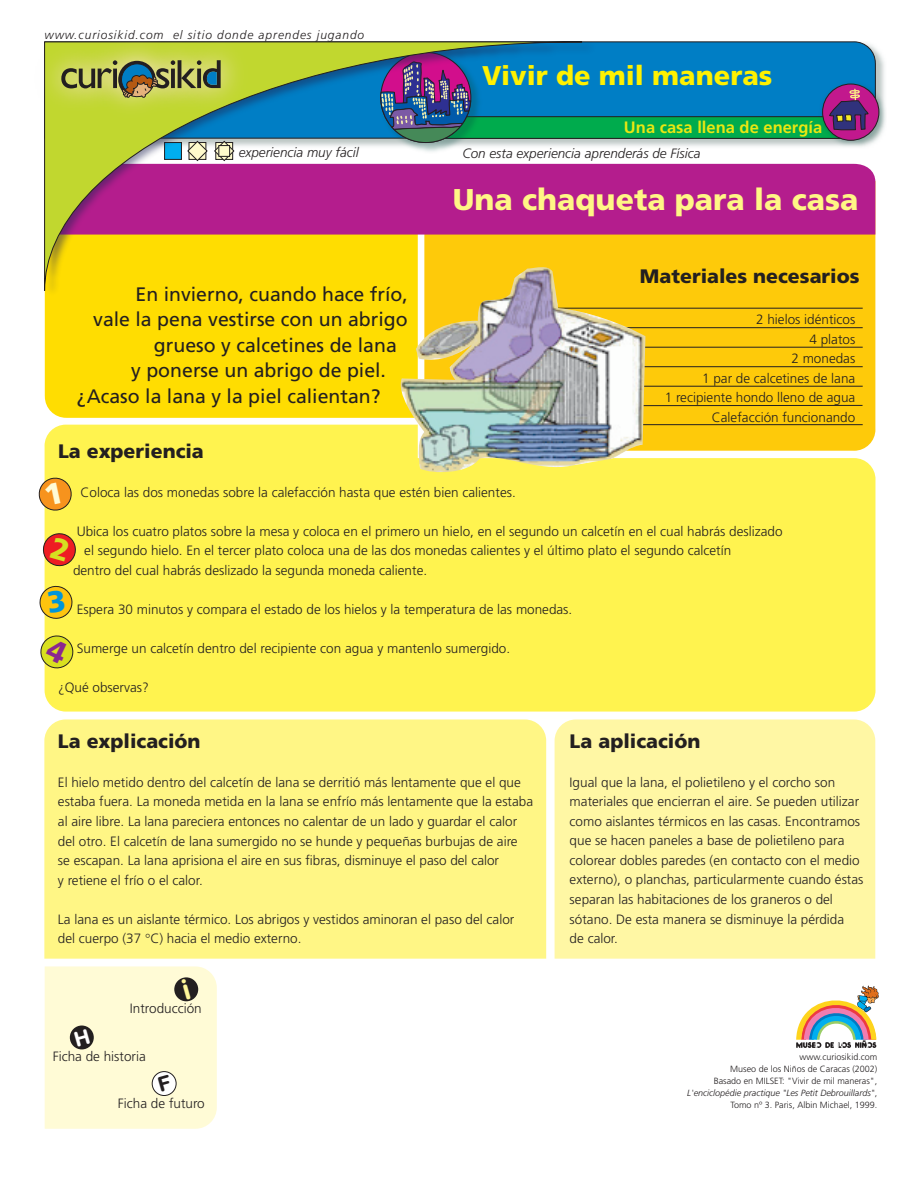
<style>
.page{position:relative;width:915px;height:1191px;background:#fff}
.page>*{position:absolute;margin:0;border:0;box-sizing:border-box;transform-origin:0 0}
.t1{font:900 30px "Frutiger";color:#fff685}
.t2{font:900 27px "Frutiger";color:#fff101}
.t3{font:19.5px "Frutiger";color:#231f20}
.t4{font:900 19.5px "Frutiger";color:#231f20}
.t5{font:700 16.5px "Frutiger";color:#eae712}
.t6{font:300 13.5px/19.5px "Frutiger";color:#231f20}
.t7{font:italic 300 13.5px "Frutiger";color:#231f20}
.t8{font:italic 300 12px "Frutiger";letter-spacing:.075em;color:#231f20}
.t9{font:300 9px/12px "Frutiger";color:#231f20;text-align:right}
.s1{font-style:italic}
</style>
<div class="page">
<img style="left:596px;top:48px;width:289px;height:99px">
<svg style="left:596px;top:41px;width:279px;height:21px;background:#097cbe"></svg>
<div style="left:554px;top:719px;width:321px;height:239px;background:#fff7a4"></div>
<div style="left:44px;top:719px;width:502px;height:239px;background:#fff685"></div>
<div style="left:45px;top:424px;width:830px;height:287px;background:#fff34f"></div>
<div style="left:596px;top:234px;width:279px;height:217px;background:#feca0a"></div>
<div style="left:45px;top:296px;width:350px;height:122px;background:#ffdd01"></div>
<div style="left:596px;top:164px;width:279px;height:70px;background:#b41d8d"></div>
<hr style="left:570px;top:386px;width:292px;height:1px;background:#231f20">
<hr style="left:570px;top:424px;width:292px;height:1px;background:#231f20">
<hr style="left:555px;top:366px;width:307px;height:1px;background:#231f20">
<hr style="left:570px;top:347px;width:292px;height:1px;background:#231f20">
<hr style="left:585px;top:327px;width:277px;height:1px;background:#231f20">
<hr style="left:542px;top:308px;width:320px;height:1px;background:#231f20">
<svg style="left:796px;top:985px;width:82px;height:63px"></svg>
<img style="left:818px;top:81px;width:68px;height:66px">
<svg style="left:596px;top:62px;width:280px;height:81px;background:#19809f"></svg>
<img style="left:44px;top:41px;width:552px;height:255px">
<svg style="left:44px;top:41px;width:538px;height:250px;background:#a68170"></svg>
<img style="left:44px;top:41px;width:10px;height:104px">
<img style="left:54px;top:41px;width:5px;height:104px">
<img style="left:214px;top:41px;width:65px;height:104px">
<img style="left:59px;top:41px;width:155px;height:111px">
<svg style="left:61px;top:60px;width:159px;height:38px;background:#919953"></svg>
<hr style="left:583px;top:405px;width:279px;height:1px;background:#231f20">
<img style="left:395px;top:267px;width:250px;height:207px">
<svg style="left:146px;top:933px;width:4px;height:4px"></svg>
<svg style="left:38px;top:476px;width:35px;height:36px"></svg>
<svg style="left:43px;top:532px;width:34px;height:35px"></svg>
<svg style="left:39px;top:585px;width:34px;height:35px"></svg>
<div style="left:45px;top:966px;width:172px;height:162px;background:#fffbd6"></div>
<svg style="left:40px;top:634px;width:35px;height:36px"></svg>
<p class="t8" style="left:44px;top:28px;width:321px">www.curiosikid.com el sitio donde aprendes jugando</p>
<p class="t7" style="left:239px;top:144px;width:121px">experiencia muy fácil</p>
<h3 class="t3" style="left:135px;top:282px;width:273px">En invierno, cuando hace frío,</h3>
<h3 class="t3" style="left:93px;top:308px;width:316px">vale la pena vestirse con un abrigo</h3>
<h3 class="t3" style="left:154px;top:333px;width:244px">grueso y calcetines de lana</h3>
<h3 class="t3" style="left:131px;top:359px;width:256px">y ponerse un abrigo de piel.</h3>
<h3 class="t3" style="left:77px;top:384px;width:305px">¿Acaso la lana y la piel calientan?</h3>
<h2 class="t2" style="left:482px;top:59px;width:291px">Vivir de mil maneras</h2>
<p class="t5" style="left:623px;top:118px;width:200px">Una casa llena de energía</p>
<p class="t7" style="left:462px;top:146px;width:239px">Con esta experiencia aprenderás de Física</p>
<h1 class="t1" style="left:453px;top:182px;width:407px">Una chaqueta para la casa</h1>
<h3 class="t4" style="left:639px;top:264px;width:221px">Materiales necesarios</h3>
<p class="t6" style="left:664px;top:310px;width:192px;text-align:right">2 hielos idénticos<br>4 platos<br>2 monedas<br>1 par de calcetines de lana<br>1 recipiente hondo lleno de agua<br>Calefacción funcionando</p>
<h3 class="t4" style="left:58px;top:439px;width:147px">La experiencia</h3>
<p class="t6" style="left:80px;top:482px;width:436px">Coloca las dos monedas sobre la calefacción hasta que estén bien calientes.</p>
<p class="t6" style="left:77px;top:521px;width:707px">Ubica los cuatro platos sobre la mesa y coloca en el primero un hielo, en el segundo un calcetín en el cual habrás deslizado</p>
<p class="t6" style="left:84px;top:541px;width:648px">el segundo hielo. En el tercer plato coloca una de las dos monedas calientes y el último plato el segundo calcetín</p>
<p class="t6" style="left:73px;top:560px;width:355px">dentro del cual habrás deslizado la segunda moneda caliente.</p>
<p class="t6" style="left:77px;top:599px;width:497px">Espera 30 minutos y compara el estado de los hielos y la temperatura de las monedas.</p>
<p class="t6" style="left:77px;top:638px;width:435px">Sumerge un calcetín dentro del recipiente con agua y mantenlo sumergido.</p>
<p class="t6" style="left:58px;top:677px;width:92px">¿Qué observas?</p>
<h3 class="t4" style="left:58px;top:729px;width:144px">La explicación</h3>
<p class="t6" style="left:58px;top:772px;width:476px">El hielo metido dentro del calcetín de lana se derritió más lentamente que el que estaba fuera. La moneda metida en la lana se enfrío más lentamente que la estaba al aire libre. La lana pareciera entonces no calentar de un lado y guardar el calor del otro. El calcetín de lana sumergido no se hunde y pequeñas burbujas de aire<br>se escapan. La lana aprisiona el aire en sus fibras, disminuye el paso del calor<br>y retiene el frío o el calor.</p>
<p class="t6" style="left:58px;top:909px;width:458px">La lana es un aislante térmico. Los abrigos y vestidos aminoran el paso del calor del cuerpo (37 C) hacia el medio externo.</p>
<p class="t6" style="left:130px;top:999px;width:73px">Introducción</p>
<p class="t6" style="left:53px;top:1047px;width:95px">Ficha de historia</p>
<p class="t6" style="left:118px;top:1093px;width:88px">Ficha de futuro</p>
<h3 class="t4" style="left:569px;top:729px;width:132px">La aplicación</h3>
<p class="t6" style="left:569px;top:772px;width:295px">Igual que la lana, el polietileno y el corcho son materiales que encierran el aire. Se pueden utilizar como aislantes térmicos en las casas. Encontramos que se hacen paneles a base de polietileno para colorear dobles paredes (en contacto con el medio externo), o planchas, particularmente cuando éstas separan las habitaciones de los graneros o del sótano. De esta manera se disminuye la pérdida<br>de calor.</p>
<p class="t9" style="left:687px;top:1051px;width:191px">www.curiosikid.com<br>Museo de los Niños de Caracas (2002)<br>Basado en MILSET: "Vivir de mil maneras", <span class="s1">L'enciclopédie practique "Les Petit Debrouillards"</span>, Tomo nº 3. Paris, Albin Michael, 1999.</p>
</div>
